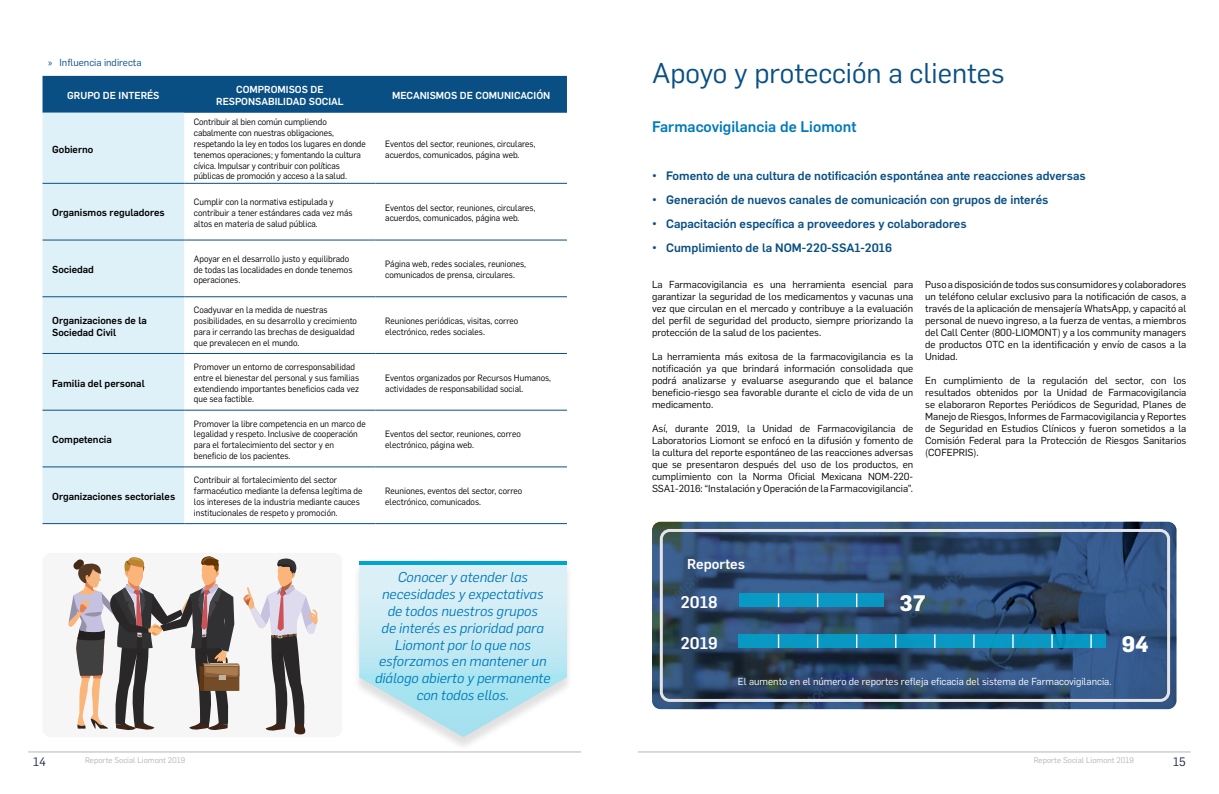
<style>
.page{position:relative;width:1219px;height:794px;background:#fff}
.page>*{position:absolute;margin:0;border:0;box-sizing:border-box;transform-origin:0 0}
.t1{font:28px "Flama";color:#094f84}
.t2{font:700 22px "Flama";color:#fff}
.t3{font:500 16.5px "Flama";color:#fff}
.t4{font:500 15px "Flama";color:#007abb}
.t5{font:italic 14px/16.8px "Flama";color:#007abb;text-align:center}
.t6{font:500 14px "Flama";color:#fff}
.t7{font:500 12px "Flama";color:#094f84}
.t8{font:12px "Flama";color:#1d2545}
.t9{font:10px/12px "Flama";color:#000;text-align:justify}
.t10{font:500 10px/12px "Flama";color:#000}
.t11{font:10px "Flama";color:#fff}
.t12{font:500 10px/12px "Flama";color:#fff;text-align:center}
.t13{font:10px "Flama";color:#094f84}
.t14{font:9px/10.8px "Flama";color:#000;scale:.95 1}
.t15{font:8px "Flama";color:#b8b5b5}
.s1{font-family:"Myriad Pro"}
</style>
<div class="page">
<div style="left:43px;top:553px;width:299px;height:184px;background:#f6f6f6;border-radius:9px"></div>
<svg style="left:652px;top:522px;width:524px;height:187px;background:#2e4b71"></svg>
<div style="left:660px;top:529px;width:510px;height:173px;border:3px solid #e6e4e5;border-radius:9px"></div>
<div style="left:352px;top:562px;width:221px;height:189px;background:#000;opacity:.35"></div>
<svg style="left:359px;top:564px;width:208px;height:173px;background:#cbebf3"></svg>
<hr style="left:359px;top:561px;width:208px;height:3px;background:#00a4ce">
<svg style="left:68px;top:556px;width:250px;height:178px"></svg>
<hr style="left:28px;top:751px;width:553px;height:1px;background:#b8b5b5">
<hr style="left:638px;top:751px;width:553px;height:1px;background:#b8b5b5">
<div style="left:43px;top:76px;width:524px;height:37px;background:#094f84"></div>
<div style="left:43px;top:113px;width:141px;height:410px;background:#dff1f8"></div>
<hr style="left:43px;top:183px;width:141px;height:1px;background:#094f84">
<hr style="left:184px;top:183px;width:192px;height:1px;background:#094f84">
<hr style="left:376px;top:183px;width:191px;height:1px;background:#094f84">
<hr style="left:43px;top:239px;width:141px;height:1px;background:#094f84">
<hr style="left:184px;top:239px;width:192px;height:1px;background:#094f84">
<hr style="left:376px;top:239px;width:191px;height:1px;background:#094f84">
<hr style="left:43px;top:296px;width:141px;height:1px;background:#094f84">
<hr style="left:184px;top:296px;width:192px;height:1px;background:#094f84">
<hr style="left:376px;top:296px;width:191px;height:1px;background:#094f84">
<hr style="left:43px;top:353px;width:141px;height:1px;background:#094f84">
<hr style="left:184px;top:353px;width:192px;height:1px;background:#094f84">
<hr style="left:376px;top:353px;width:191px;height:1px;background:#094f84">
<hr style="left:43px;top:410px;width:141px;height:1px;background:#094f84">
<hr style="left:184px;top:410px;width:192px;height:1px;background:#094f84">
<hr style="left:376px;top:410px;width:191px;height:1px;background:#094f84">
<hr style="left:43px;top:466px;width:141px;height:1px;background:#094f84">
<hr style="left:184px;top:466px;width:192px;height:1px;background:#094f84">
<hr style="left:376px;top:466px;width:191px;height:1px;background:#094f84">
<hr style="left:43px;top:523px;width:141px;height:1px;background:#094f84">
<hr style="left:184px;top:523px;width:192px;height:1px;background:#094f84">
<hr style="left:376px;top:523px;width:191px;height:1px;background:#094f84">
<div style="left:739px;top:634px;width:367px;height:14px;background:#0898c3"></div>
<svg style="left:778px;top:634px;width:1px;height:14px"></svg>
<svg style="left:817px;top:634px;width:1px;height:14px"></svg>
<svg style="left:856px;top:634px;width:1px;height:14px"></svg>
<svg style="left:895px;top:634px;width:1px;height:14px"></svg>
<svg style="left:934px;top:634px;width:1px;height:14px"></svg>
<svg style="left:973px;top:634px;width:2px;height:14px"></svg>
<svg style="left:1012px;top:634px;width:2px;height:14px"></svg>
<svg style="left:1051px;top:634px;width:2px;height:14px"></svg>
<svg style="left:1090px;top:634px;width:2px;height:14px"></svg>
<div style="left:739px;top:593px;width:144px;height:14px;background:#0999c4"></div>
<svg style="left:778px;top:593px;width:1px;height:14px"></svg>
<svg style="left:817px;top:593px;width:1px;height:14px"></svg>
<svg style="left:856px;top:593px;width:1px;height:14px"></svg>
<p class="t13" style="left:48px;top:56px;width:95px"><span class="s1">»</span> Influencia indirecta</p>
<p class="t12" style="left:67px;top:89px;width:94px">GRUPO DE INTERÉS</p>
<p class="t12" style="left:216px;top:83px;width:129px">COMPROMISOS DE<br>RESPONSABILIDAD SOCIAL</p>
<p class="t12" style="left:392px;top:89px;width:159px">MECANISMOS DE COMUNICACIÓN</p>
<p class="t10" style="left:52px;top:142px;width:43px">Gobierno</p>
<p class="t14" style="left:194px;top:116px;width:182px">Contribuir al bien común cumpliendo cabalmente con nuestras obligaciones, respetando la ley en todos los lugares en donde tenemos operaciones; y fomentando la cultura cívica. Impulsar y contribuir con políticas públicas de promoción y acceso a la salud.</p>
<p class="t14" style="left:385px;top:138px;width:160px">Eventos del sector, reuniones, circulares, acuerdos, comunicados, página web.</p>
<p class="t10" style="left:52px;top:206px;width:114px">Organismos reguladores</p>
<p class="t14" style="left:194px;top:196px;width:168px">Cumplir con la normativa estipulada y contribuir a tener estándares cada vez más altos en materia de salud pública.</p>
<p class="t14" style="left:385px;top:201px;width:160px">Eventos del sector, reuniones, circulares, acuerdos, comunicados, página web.</p>
<p class="t10" style="left:52px;top:263px;width:43px">Sociedad</p>
<p class="t14" style="left:194px;top:253px;width:168px">Apoyar en el desarrollo justo y equilibrado de todas las localidades en donde tenemos operaciones.</p>
<p class="t14" style="left:385px;top:258px;width:150px">Página web, redes sociales, reuniones, comunicados de prensa, circulares.</p>
<p class="t10" style="left:52px;top:313px;width:96px">Organizaciones de la<br>Sociedad Civil</p>
<p class="t14" style="left:194px;top:304px;width:173px">Coadyuvar en la medida de nuestras posibilidades, en su desarrollo y crecimiento para ir cerrando las brechas de desigualdad que prevalecen en el mundo.</p>
<p class="t14" style="left:385px;top:315px;width:142px">Reuniones periódicas, visitas, correo electrónico, redes sociales.</p>
<p class="t10" style="left:52px;top:376px;width:94px">Familia del personal</p>
<p class="t14" style="left:194px;top:361px;width:175px">Promover un entorno de corresponsabilidad entre el bienestar del personal y sus familias extendiendo importantes beneficios cada vez que sea factible.</p>
<p class="t14" style="left:385px;top:371px;width:176px">Eventos organizados por Recursos Humanos, actividades de responsabilidad social.</p>
<p class="t10" style="left:52px;top:433px;width:61px">Competencia</p>
<p class="t10" style="left:52px;top:490px;width:125px">Organizaciones sectoriales</p>
<p class="t14" style="left:194px;top:417px;width:183px">Promover la libre competencia en un marco de legalidad y respeto. Inclusive de cooperación para el fortalecimiento del sector y en beneficio de los pacientes.</p>
<p class="t14" style="left:385px;top:428px;width:144px">Eventos del sector, reuniones, correo electrónico, página web.</p>
<p class="t14" style="left:194px;top:474px;width:179px">Contribuir al fortalecimiento del sector farmacéutico mediante la defensa legítima de los intereses de la industria mediante cauces institucionales de respeto y promoción.</p>
<p class="t14" style="left:385px;top:485px;width:146px">Reuniones, eventos del sector, correo electrónico, comunicados.</p>
<h3 class="t5" style="left:375px;top:568px;width:177px">Conocer y atender las necesidades y expectativas de todos nuestros grupos<br>de interés es prioridad para<br>Liomont por lo que nos esforzamos en mantener un diálogo abierto y permanente con todos ellos.</h3>
<h1 class="t1" style="left:652px;top:54px;width:354px">Apoyo y protección a clientes</h1>
<h3 class="t4" style="left:652px;top:116px;width:206px">Farmacovigilancia de Liomont</h3>
<h3 class="t7" style="left:652px;top:167px;width:435px">• Fomento de una cultura de notificación espontánea ante reacciones adversas</h3>
<h3 class="t7" style="left:652px;top:191px;width:398px">• Generación de nuevos canales de comunicación con grupos de interés</h3>
<h3 class="t7" style="left:652px;top:215px;width:316px">• Capacitación específica a proveedores y colaboradores</h3>
<h3 class="t7" style="left:652px;top:239px;width:242px">• Cumplimiento de la NOM-220-SSA1-2016</h3>
<p class="t9" style="left:652px;top:278px;width:263px">La Farmacovigilancia es una herramienta esencial para garantizar la seguridad de los medicamentos y vacunas una vez que circulan en el mercado y contribuye a la evaluación del perfil de seguridad del producto, siempre priorizando la protección de la salud de los pacientes.</p>
<p class="t9" style="left:652px;top:350px;width:263px">La herramienta más exitosa de la farmacovigilancia es la notificación ya que brindará información consolidada que podrá analizarse y evaluarse asegurando que el balance beneficio-riesgo sea favorable durante el ciclo de vida de un medicamento.</p>
<p class="t9" style="left:652px;top:422px;width:263px">Así, durante 2019, la Unidad de Farmacovigilancia de Laboratorios Liomont se enfocó en la difusión y fomento de la cultura del reporte espontáneo de las reacciones adversas que se presentaron después del uso de los productos, en cumplimiento con la Norma Oficial Mexicana NOM-220- SSA1-2016: “Instalación y Operación de la Farmacovigilancia”.</p>
<p class="t9" style="left:925px;top:278px;width:263px">Puso a disposición de todos sus consumidores y colaboradores un teléfono celular exclusivo para la notificación de casos, a través de la aplicación de mensajería WhatsApp, y capacitó al personal de nuevo ingreso, a la fuerza de ventas, a miembros del Call Center (800-LIOMONT) y a los community managers de productos OTC en la identificación y envío de casos a la Unidad.</p>
<p class="t9" style="left:925px;top:374px;width:263px">En cumplimiento de la regulación del sector, con los resultados obtenidos por la Unidad de Farmacovigilancia se elaboraron Reportes Periódicos de Seguridad, Planes de Manejo de Riesgos, Informes de Farmacovigilancia y Reportes de Seguridad en Estudios Clínicos y fueron sometidos a la Comisión Federal para la Protección de Riesgos Sanitarios (COFEPRIS).</p>
<h3 class="t6" style="left:687px;top:554px;width:59px">Reportes</h3>
<h3 class="t3" style="left:680px;top:590px;width:39px">2018</h3>
<h2 class="t2" style="left:899px;top:587px;width:28px">37</h2>
<h3 class="t3" style="left:680px;top:631px;width:39px">2019</h3>
<h2 class="t2" style="left:1122px;top:628px;width:28px">94</h2>
<p class="t11" style="left:738px;top:674px;width:375px">El aumento en el número de reportes refleja eficacia del sistema de Farmacovigilancia.</p>
<h3 class="t8" style="left:33px;top:753px;width:14px">14</h3>
<p class="t15" style="left:85px;top:755px;width:102px">Reporte Social Liomont 2019</p>
<p class="t15" style="left:1034px;top:755px;width:102px">Reporte Social Liomont 2019</p>
<h3 class="t8" style="left:1173px;top:753px;width:14px">15</h3>
</div>
